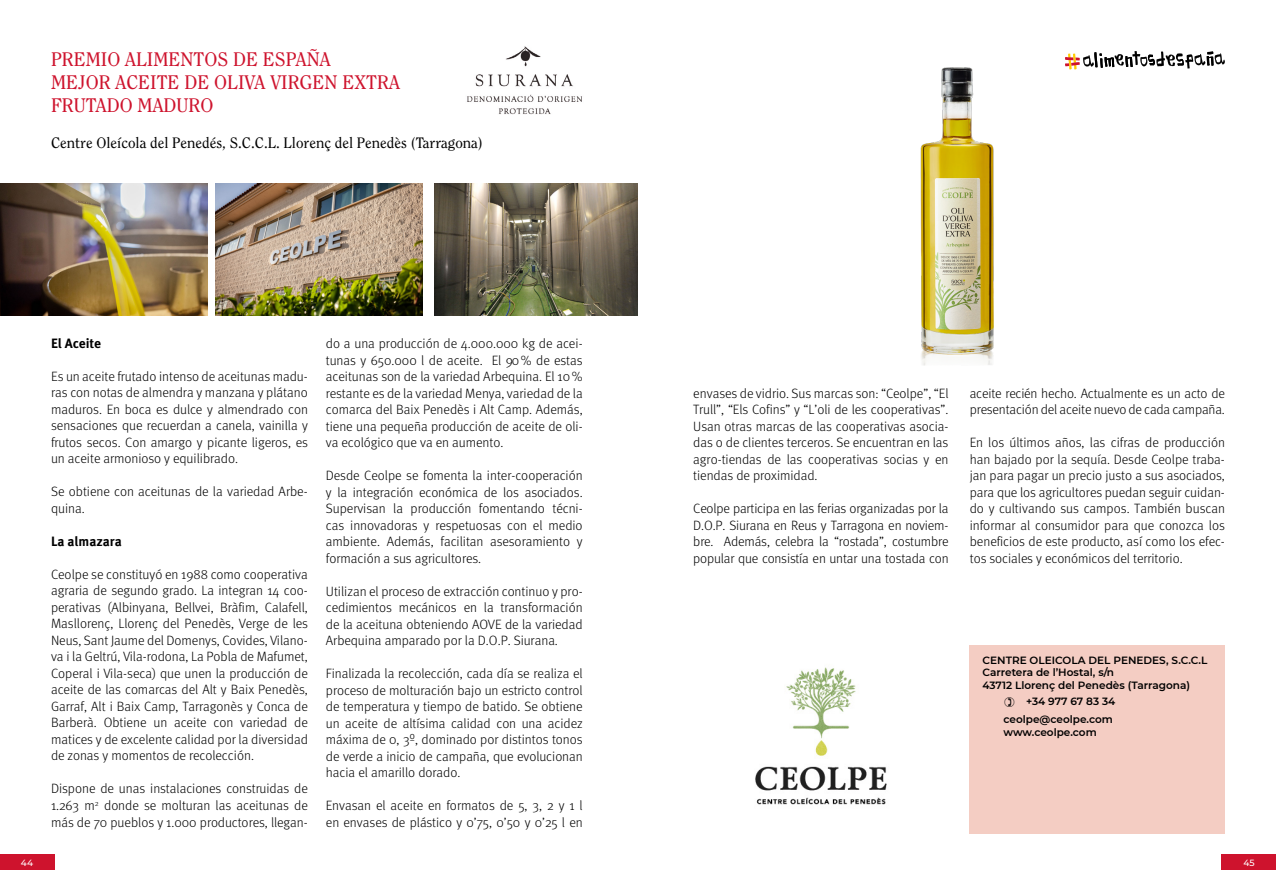
<style>
.page{position:relative;width:1276px;height:893px;background:#fff}
.page>*{position:absolute;margin:0;border:0;box-sizing:border-box;transform-origin:0 0}
.t1{font:19.5px/23.4px "Clearface";color:#ce132d}
.t2{font:15px "Clearface";color:#000}
.t3{font:300 13.5px/16.5px "FF Meta Pro";color:#000;text-align:justify}
.t4{font:700 13.5px "FF Meta Pro";color:#000}
.t5{font:600 10.5px/12.6px "Montserrat";color:#000}
.t6{font:500 9px "Montserrat";color:#fff}
</style>
<div class="page">
<div style="left:1222px;top:854px;width:54px;height:15px;background:#ce132d"></div>
<div style="left:0;top:854px;width:54px;height:15px;background:#ce132d"></div>
<svg style="left:1084px;top:51px;width:141px;height:18px"></svg>
<img style="left:215px;top:183px;width:207px;height:133px">
<img style="left:0;top:183px;width:207px;height:133px">
<img style="left:435px;top:183px;width:203px;height:133px">
<div style="left:969px;top:645px;width:256px;height:188px;background:#f4cdc3"></div>
<img style="left:755px;top:667px;width:132px;height:138px">
<img style="left:920px;top:53px;width:164px;height:313px">
<img style="left:467px;top:46px;width:115px;height:68px">
<h1 class="t1" style="left:51px;top:47px;width:350px">PREMIO ALIMENTOS DE ESPAÑA<br>MEJOR ACEITE DE OLIVA VIRGEN EXTRA<br>FRUTADO MADURO</h1>
<p class="t2" style="left:51px;top:134px;width:433px">Centre Oleícola del Penedés, S.C.C.L. Llorenç del Penedès (Tarragona)</p>
<p class="t4" style="left:51px;top:333px;width:51px">El Aceite</p>
<p class="t3" style="left:51px;top:367px;width:258px">Es un aceite frutado intenso de aceitunas madu&shy;ras con notas de almendra y manzana y plátano maduros. En boca es dulce y almendrado con sensaciones que recuerdan a canela, vainilla y frutos secos. Con amargo y picante ligeros, es un aceite armonioso y equilibrado.</p>
<p class="t3" style="left:51px;top:483px;width:258px">Se obtiene con aceitunas de la variedad Arbe&shy;quina.</p>
<p class="t4" style="left:51px;top:531px;width:72px">La almazara</p>
<p class="t3" style="left:51px;top:565px;width:258px">Ceolpe se constituyó en 1988 como cooperativa agraria de segundo grado. La integran 14 coo&shy;perativas (Albinyana, Bellvei, Bràfim, Calafell, Masllorenç, Llorenç del Penedès, Verge de les Neus, Sant Jaume del Domenys, Covides, Vilano&shy;va i la Geltrú, Vila-rodona, La Pobla de Mafumet, Coperal i Vila-seca) que unen la producción de aceite de las comarcas del Alt y Baix Penedès, Garraf, Alt i Baix Camp, Tarragonès y Conca de Barberà. Obtiene un aceite con variedad de matices y de excelente calidad por la diversidad de zonas y momentos de recolección.</p>
<p class="t3" style="left:51px;top:780px;width:258px">Dispone de unas instalaciones construidas de 1.263 m<sup>2</sup> donde se molturan las aceitunas de más de 70 pueblos y 1.000 productores, llegan-</p>
<p class="t3" style="left:326px;top:334px;width:258px">do a una producción de 4.000.000 kg de acei&shy;tunas y 650.000 l de aceite. El 90% de estas aceitunas son de la variedad Arbequina. El 10% restante es de la variedad Menya, variedad de la comarca del Baix Penedès i Alt Camp. Además, tiene una pequeña producción de aceite de oli&shy;va ecológico que va en aumento.</p>
<p class="t3" style="left:326px;top:466px;width:258px">Desde Ceolpe se fomenta la inter-cooperación y la integración económica de los asociados.<br>Supervisan la producción fomentando técni&shy;cas innovadoras y respetuosas con el medio ambiente. Además, facilitan asesoramiento y formación a sus agricultores.</p>
<p class="t3" style="left:326px;top:582px;width:258px">Utilizan el proceso de extracción continuo y pro&shy;cedimientos mecánicos en la transformación de la aceituna obteniendo AOVE de la variedad Arbequina amparado por la D.O.P. Siurana.</p>
<p class="t3" style="left:326px;top:664px;width:258px">Finalizada la recolección, cada día se realiza el proceso de molturación bajo un estricto control de temperatura y tiempo de batido. Se obtiene un aceite de altísima calidad con una acidez máxima de 0, 3º, dominado por distintos tonos de verde a inicio de campaña, que evolucionan hacia el amarillo dorado.</p>
<p class="t3" style="left:326px;top:796px;width:258px">Envasan el aceite en formatos de 5, 3, 2 y 1 l en envases de plástico y 0’75, 0’50 y 0’25 l en</p>
<p class="t3" style="left:693px;top:384px;width:257px">envases de vidrio. Sus marcas son: “Ceolpe”, “El Trull”, “Els Cofins” y “L’oli de les cooperativas”.<br>Usan otras marcas de las cooperativas asocia&shy;das o de clientes terceros. Se encuentran en las agro-tiendas de las cooperativas socias y en tiendas de proximidad.</p>
<p class="t3" style="left:693px;top:499px;width:257px">Ceolpe participa en las ferias organizadas por la D.O.P. Siurana en Reus y Tarragona en noviem&shy;bre. Además, celebra la “rostada”, costumbre popular que consistía en untar una tostada con</p>
<p class="t3" style="left:969px;top:384px;width:257px">aceite recién hecho. Actualmente es un acto de presentación del aceite nuevo de cada campaña.</p>
<p class="t3" style="left:969px;top:433px;width:257px">En los últimos años, las cifras de producción han bajado por la sequía. Desde Ceolpe traba&shy;jan para pagar un precio justo a sus asociados, para que los agricultores puedan seguir cuidan&shy;do y cultivando sus campos. También buscan informar al consumidor para que conozca los beneficios de este producto, así como los efec&shy;tos sociales y económicos del territorio.</p>
<p class="t5" style="left:982px;top:653px;width:226px">CENTRE OLEICOLA DEL PENEDES, S.C.C.L<br>Carretera de l’Hostal, s/n<br>43712 Llorenç del Penedès (Tarragona)</p>
<p class="t5" style="left:1003px;top:692px;width:113px;line-height:17.7px;text-align:right">+34 977 67 83 34 ceolpe@ceolpe.com</p>
<p class="t5" style="left:1003px;top:726px;width:95px">www.ceolpe.com</p>
<p class="t6" style="left:21px;top:856px;width:14px">44</p>
<p class="t6" style="left:1243px;top:856px;width:13px">45</p>
</div>
